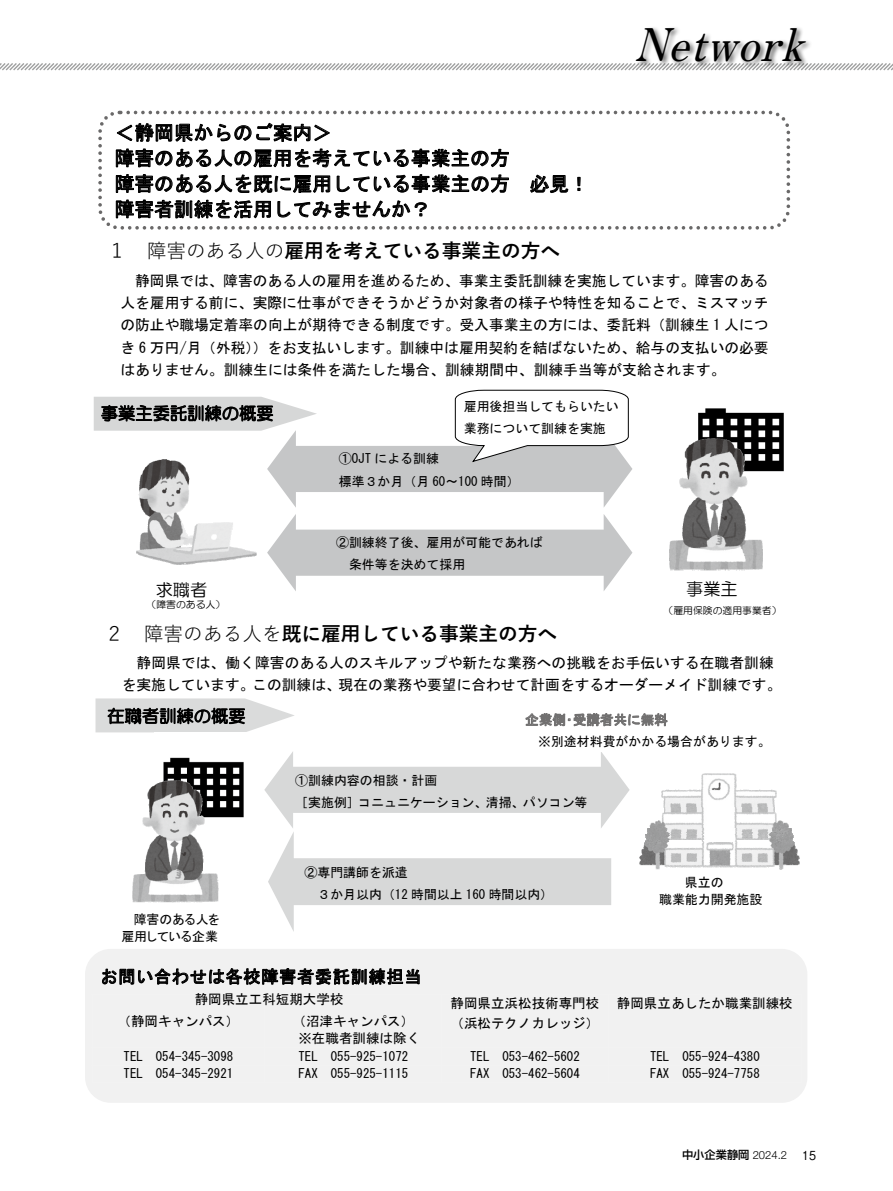
<style>
.page{position:relative;width:893px;height:1191px;background:#fff}
.page>*{position:absolute;margin:0;border:0;box-sizing:border-box;transform-origin:0 0}
.t1{font:italic 700 45px "Futo Min A101 Pro";color:#000}
.t2{font:19.65px/25.5px "MS Gothic";letter-spacing:.005em;color:#000}
.t3{font:700 19.65px "Yu Gothic";color:#000}
.t4{font:19.65px "Yu Gothic";color:#000}
.t5{font:17.25px "HG Maru Gothic MPRO";letter-spacing:.005em;color:#000}
.t6{font:17.25px "MS Gothic";letter-spacing:.04em;color:#000}
.t7{font:14.7px/22.2px "MS Gothic";color:#000;text-align:justify}
.t8{font:13.5px/19.8px "MS Gothic";color:#000}
.t9{font:13.5px "MS Gothic";letter-spacing:.005em;color:#717070}
.t10{font:12.9px/22.2px "MS Gothic";color:#000}
.t11{font:12.9px/16.6px "MS P Gothic";color:#000;text-align:right}
.t12{font:500 12.45px "Gothic BBB Pro";color:#000;scale:.88 1}
.t13{font:500 11.25px "Shin Go Pro";color:#000}
.t14{font:9.75px "HG Maru Gothic MPRO";color:#000}
.s1{font-weight:400}
.s2{font-family:"Helvetica Neue LT Pro";font-weight:300}
</style>
<div class="page">
<svg style="left:0;top:63px;width:893px;height:8px"></svg>
<div style="left:635px;top:26px;width:178px;height:43px;background:#000;opacity:.6"></div>
<div style="left:98px;top:111px;width:692px;height:119px;border:4px dashed #6a6969;border-radius:19px"></div>
<img style="left:698px;top:408px;width:86px;height:64px">
<img style="left:669px;top:437px;width:95px;height:134px">
<img style="left:136px;top:508px;width:121px;height:57px">
<svg style="left:96px;top:698px;width:198px;height:34px"></svg>
<svg style="left:264px;top:752px;width:366px;height:180px"></svg>
<img style="left:163px;top:757px;width:81px;height:61px">
<img style="left:142px;top:779px;width:63px;height:85px">
<img style="left:145px;top:862px;width:57px;height:7px">
<img style="left:132px;top:869px;width:87px;height:34px">
<div style="left:85px;top:949px;width:722px;height:153px;background:#f1f1f1;border-radius:26px"></div>
<svg style="left:102px;top:968px;width:318px;height:17px"></svg>
<svg style="left:94px;top:389px;width:538px;height:119px"></svg>
<svg style="left:267px;top:514px;width:365px;height:77px"></svg>
<svg style="left:525px;top:713px;width:143px;height:13px"></svg>
<svg style="left:117px;top:123px;width:213px;height:19px"></svg>
<svg style="left:116px;top:149px;width:393px;height:18px"></svg>
<svg style="left:116px;top:174px;width:214px;height:19px"></svg>
<svg style="left:337px;top:174px;width:172px;height:19px"></svg>
<svg style="left:530px;top:175px;width:38px;height:18px"></svg>
<svg style="left:577px;top:177px;width:3px;height:14px"></svg>
<svg style="left:116px;top:200px;width:155px;height:19px"></svg>
<svg style="left:278px;top:200px;width:149px;height:18px"></svg>
<img style="left:661px;top:773px;width:116px;height:35px">
<img style="left:664px;top:807px;width:111px;height:4px">
<img style="left:644px;top:811px;width:150px;height:33px">
<img style="left:639px;top:844px;width:161px;height:26px">
<h2 class="t2" style="left:115px;top:120px;width:396px">＜静岡県からのご案内&lt;<br>障害のある人の雇用を考えている事業主の方</h2>
<h2 class="t2" style="left:115px;top:171px;width:397px">障害のある人を既に雇用している事業主の方障害者訓練を活用してみませんか?</h2>
<h2 class="t2" style="left:530px;top:171px;width:61px">必見!</h2>
<h2 class="t4" style="left:107px;top:232px;width:21px">１</h2>
<h2 class="t3" style="left:147px;top:239px;width:415px"><span class="s1">障害のある人の</span>雇用を考えている事業主の方へ</h2>
<h1 class="t1" style="left:634px;top:9px;width:187px">Network</h1>
<p class="t7" style="left:120px;top:270px;width:650px;text-indent:15px">静岡県では、障害のある人の雇用を進めるため、事業主委託訓練を実施しています。障害のある人を雇用する前に、実際に仕事ができそうかどうか対象者の様子や特性を知ることで、ミスマッチの防止や職場定着率の向上が期待できる制度です。受入事業主の方には、委託料（訓練生 1 人につき 6 万円月/ （外税））をお支払いします。訓練中は雇用契約を結ばないため、給与の支払いの必要はありません。訓練生には条件を満たした場合、訓練期間中、訓練手当等が支給されます。</p>
<p class="t5" style="left:101px;top:404px;width:174px">事業主委託訓練の概要</p>
<p class="t10" style="left:464px;top:395px;width:156px">雇用後担当してもらいたい業務について訓練を実施</p>
<p class="t10" style="left:339px;top:447px;width:182px">①OJT による訓練<br>標準３か月（月 60～100 時間(</p>
<h2 class="t4" style="left:105px;top:615px;width:21px">２</h2>
<p class="t5" style="left:156px;top:581px;width:53px">求職者</p>
<p class="t14" style="left:147px;top:600px;width:80px">（障害のある人(</p>
<p class="t10" style="left:349px;top:531px;width:195px;text-indent:-13px">②訓練終了後、雇用が可能であれば条件等を決めて採用</p>
<h2 class="t3" style="left:144px;top:622px;width:415px"><span class="s1">障害のある人を</span>既に雇用している事業主の方へ</h2>
<p class="t5" style="left:686px;top:580px;width:53px">事業主</p>
<p class="t14" style="left:664px;top:606px;width:119px">（雇用保険の適用事業者(</p>
<p class="t7" style="left:339px;top:651px;width:444px;text-indent:-202px">静岡県では、働く障害のある人のスキルアップや新たな業務への挑戦をお手伝いする在職者訓練現在の業務や要望に合わせて計画をするオーダーメイド訓練です。</p>
<p class="t7" style="left:122px;top:673px;width:134px">を実施しています。</p>
<p class="t7" style="left:252px;top:673px;width:90px">この訓練は、</p>
<p class="t5" style="left:107px;top:707px;width:140px">在職者訓練の概要</p>
<p class="t11" style="left:121px;top:911px;width:100px">障害のある人を雇用している企業</p>
<p class="t9" style="left:525px;top:713px;width:144px">企業側･受講者共に無料</p>
<p class="t10" style="left:538px;top:730px;width:234px">※別途材料費がかかる場合があります。</p>
<p class="t10" style="left:295px;top:769px;width:294px">①訓練内容の相談・計画<br>［実施例］コニュニケーション、清掃、パソコン等</p>
<p class="t10" style="left:317px;top:861px;width:237px;text-indent:-13px">②専門講師を派遣<br>３か月以内（12 時間以上 160 時間以内(</p>
<p class="t10" style="left:659px;top:873px;width:105px;line-height:16.8px;text-indent:26px">県立の<br>職業能力開発施設</p>
<p class="t6" style="left:100px;top:968px;width:323px">お問い合わせは各校障害者委託訓練担当</p>
<p class="t8" style="left:292px;top:1011px;width:123px">（沼津キャンパス(</p>
<p class="t8" style="left:195px;top:989px;width:150px">静岡県立工科短期大学校</p>
<p class="t8" style="left:118px;top:1011px;width:123px">（静岡キャンパス）</p>
<p class="t10" style="left:124px;top:1045px;width:21px">TEL</p>
<p class="t10" style="left:156px;top:1045px;width:79px">054-345-3098</p>
<p class="t8" style="left:298px;top:1028px;width:123px">※在職者訓練は除く</p>
<p class="t10" style="left:298px;top:1045px;width:21px">TEL</p>
<p class="t10" style="left:331px;top:1045px;width:79px">055-925-1072</p>
<p class="t8" style="left:451px;top:993px;width:150px">静岡県立浜松技術専門校（浜松テクノカレッジ(</p>
<p class="t8" style="left:617px;top:993px;width:177px">静岡県立あしたか職業訓練校</p>
<p class="t10" style="left:682px;top:1045px;width:79px">055-924-4380</p>
<p class="t10" style="left:502px;top:1045px;width:79px">053-462-5602</p>
<p class="t10" style="left:470px;top:1045px;width:21px">TEL</p>
<p class="t10" style="left:650px;top:1045px;width:21px">TEL</p>
<p class="t10" style="left:124px;top:1062px;width:21px">TEL</p>
<p class="t10" style="left:156px;top:1062px;width:79px">054-345-2921</p>
<p class="t10" style="left:298px;top:1062px;width:21px">FAX</p>
<p class="t10" style="left:331px;top:1062px;width:79px">055-925-1115</p>
<p class="t10" style="left:470px;top:1062px;width:21px">FAX</p>
<p class="t10" style="left:502px;top:1062px;width:79px">053-462-5604</p>
<p class="t10" style="left:650px;top:1062px;width:21px">FAX</p>
<p class="t10" style="left:682px;top:1062px;width:79px">055-924-7758</p>
<p class="t13" style="left:682px;top:1145px;width:107px">中小企業静岡 <span class="s2">2024.2</span></p>
<p class="t12" style="left:802px;top:1145px;width:17px">15</p>
</div>
